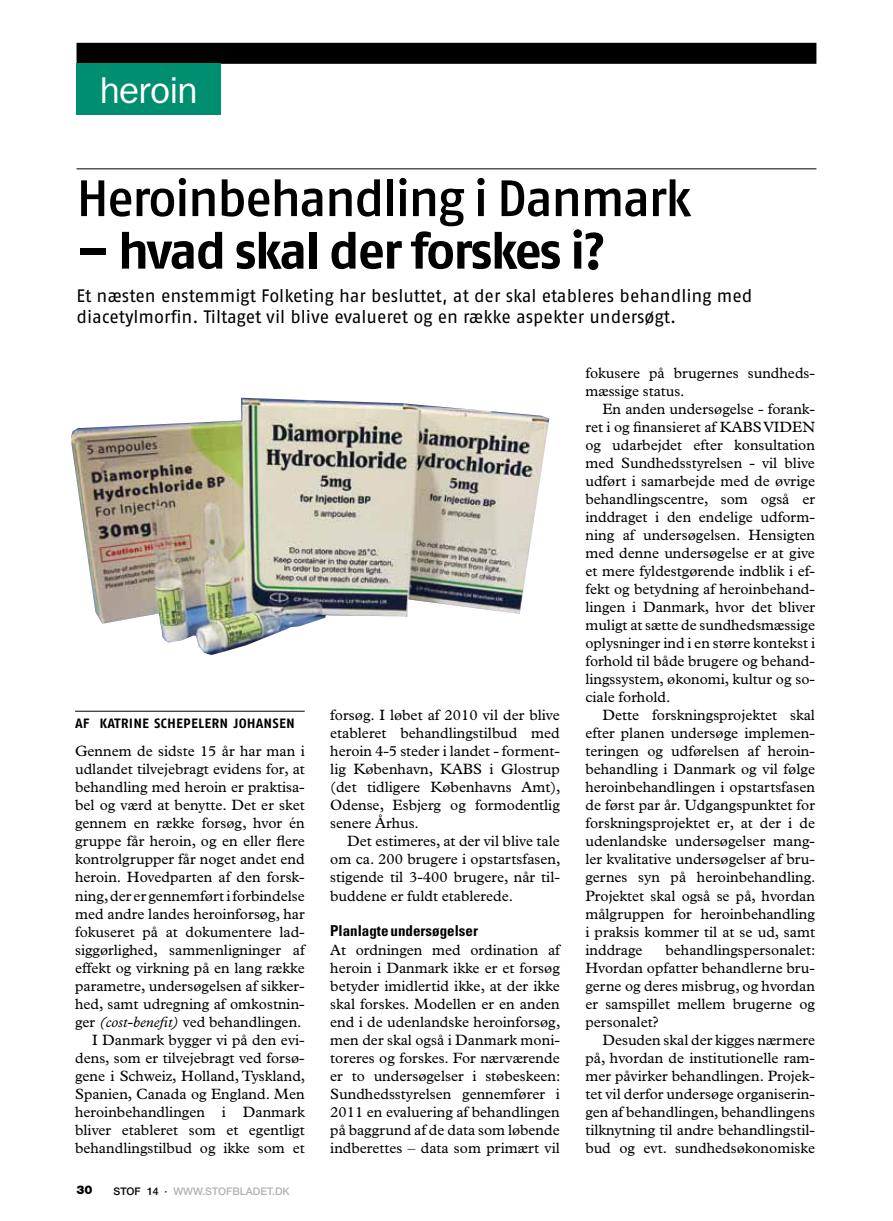
<style>
.page{position:relative;width:893px;height:1221px;background:#fff}
.page>*{position:absolute;margin:0;border:0;box-sizing:border-box;transform-origin:0 0}
.t1{font:51px "Fago No Med";letter-spacing:-.04em;color:#000}
.t2{font:700 51px "Fago No";letter-spacing:-.04em;color:#000}
.t3{font:37.5px "Franklin Gothic";letter-spacing:-.025em;color:#fff}
.t4{font:18px/21px "Fago No";letter-spacing:-.005em;color:#000}
.t5{font:15px/18px "Plantin";color:#000;text-align:justify}
.t6{font:700 condensed 15px "Univers";color:#000}
.t7{font:13.5px "Fago No Bold Caps";letter-spacing:.01em;color:#000}
.t8{font:900 12px "Helvetica Neue";color:#000}
.t9{font:500 10.5px "Helvetica Neue";color:#b3b2b2}
.s1{font-style:italic}
.s2{color:#000}
</style>
<div class="page">
<div style="left:77px;top:43px;width:739px;height:21px;background:#000"></div>
<hr style="left:77px;top:168px;width:739px;height:1px;background:#000">
<hr style="left:75px;top:710px;width:230px;height:1px;background:#000">
<div style="left:77px;top:64px;width:144px;height:51px;background:#008e71"></div>
<img style="left:71px;top:397px;width:478px;height:258px">
<h2 class="t3" style="left:100px;top:69px;width:99px">heroin</h2>
<h1 class="t1" style="left:77px;top:169px;width:617px">Heroinbehandling i Danmark</h1>
<h1 class="t2" style="left:77px;top:221px;width:531px">– hvad skal der forskes i?</h1>
<p class="t4" style="left:77px;top:285px;width:677px">Et næsten enstemmigt Folketing har besluttet, at der skal etableres behandling med diacetylmorfin. Tiltaget vil blive evalueret og en række aspekter undersøgt.</p>
<p class="t7" style="left:75px;top:715px;width:221px">Af KATRINE SCHEPELERN JOHANSEN</p>
<p class="t5" style="left:75px;top:742px;width:232px;text-align:right">Gennem de sidste 15 år har man i udlandet tilvejebragt evidens for, at behandling med heroin er praktisa&shy;bel og værd at benytte. Det er sket gennem en række forsøg, hvor én gruppe får heroin, og en eller flere kontrolgrupper får noget andet end heroin. Hovedparten af den forsk&shy;ning, der er gennemført i forbindelse med andre landes heroinforsøg, har fokuseret på at dokumentere lad&shy;siggørlighed, sammenligninger af effekt og virkning på en lang række parametre, undersøgelsen af sikker&shy;hed, samt udregning af omkostnin&shy;ger <span class="s1">(cost-benefit)</span> ved behandlingen.<br>I Danmark bygger vi på den evi&shy;dens, som er tilvejebragt ved forsø&shy;gene i Schweiz, Holland, Tyskland, Spanien, Canada og England. Men heroinbehandlingen i Danmark bliver etableret som et egentligt behandlingstilbud og ikke som et</p>
<p class="t8" style="left:77px;top:1182px;width:18px">30</p>
<p class="t9" style="left:114px;top:1184px;width:178px"><span class="s2">STOF 14 ·</span> WWW.STOFBLADET.DK</p>
<p class="t5" style="left:330px;top:706px;width:232px">forsøg. I løbet af 2010 vil der blive etableret behandlingstilbud med heroin 4-5 steder i landet - forment&shy;lig København, KABS i Glostrup (det tidligere Københavns Amt), Odense, Esbjerg og formodentlig senere Århus.</p>
<p class="t5" style="left:330px;top:832px;width:232px;text-indent:17px">Det estimeres, at der vil blive tale om ca. 200 brugere i opstartsfasen, stigende til 3-400 brugere, når til&shy;buddene er fuldt etablerede.</p>
<p class="t6" style="left:330px;top:920px;width:149px">Planlagte undersøgelser</p>
<p class="t5" style="left:330px;top:940px;width:232px">At ordningen med ordination af heroin i Danmark ikke er et forsøg betyder imidlertid ikke, at der ikke skal forskes. Modellen er en anden end i de udenlandske heroinforsøg, men der skal også i Danmark moni&shy;toreres og forskes. For nærværende er to undersøgelser i støbeskeen:<br>Sundhedsstyrelsen gennemfører i 2011 en evaluering af behandlingen på baggrund af de data som løbende indberettes – data som primært vil</p>
<p class="t5" style="left:585px;top:364px;width:231px">fokusere på brugernes sundheds&shy;mæssige status.</p>
<p class="t5" style="left:585px;top:400px;width:231px;text-indent:17px">En anden undersøgelse - forank&shy;ret i og finansieret af KABS VIDEN og udarbejdet efter konsultation med Sundhedsstyrelsen - vil blive udført i samarbejde med de øvrige behandlingscentre, som også er inddraget i den endelige udform&shy;ning af undersøgelsen. Hensigten med denne undersøgelse er at give et mere fyldestgørende indblik i ef&shy;fekt og betydning af heroinbehand&shy;lingen i Danmark, hvor det bliver muligt at sætte de sundhedsmæssige oplysninger ind i en større kontekst i forhold til både brugere og behand&shy;lingssystem, økonomi, kultur og so&shy;ciale forhold.</p>
<p class="t5" style="left:585px;top:706px;width:232px;text-indent:17px">Dette forskningsprojektet skal efter planen undersøge implemen&shy;teringen og udførelsen af heroin&shy;behandling i Danmark og vil følge heroinbehandlingen i opstartsfasen de først par år. Udgangspunktet for forskningsprojektet er, at der i de udenlandske undersøgelser mang&shy;ler kvalitative undersøgelser af bru&shy;gernes syn på heroinbehandling.<br>Projektet skal også se på, hvordan målgruppen for heroinbehandling i praksis kommer til at se ud, samt inddrage</p>
<p class="t5" style="left:585px;top:940px;width:232px;text-indent:80px">behandlingspersonalet:<br>Hvordan opfatter behandlerne bru&shy;gerne og deres misbrug, og hvordan er samspillet mellem brugerne og personalet?</p>
<p class="t5" style="left:585px;top:1030px;width:231px;text-indent:17px">Desuden skal der kigges nærmere på, hvordan de institutionelle ram&shy;mer påvirker behandlingen. Projek&shy;tet vil derfor undersøge organiserin&shy;gen af behandlingen, behandlingens tilknytning til andre behandlingstil&shy;bud og evt. sundhedsøkonomiske</p>
</div>
